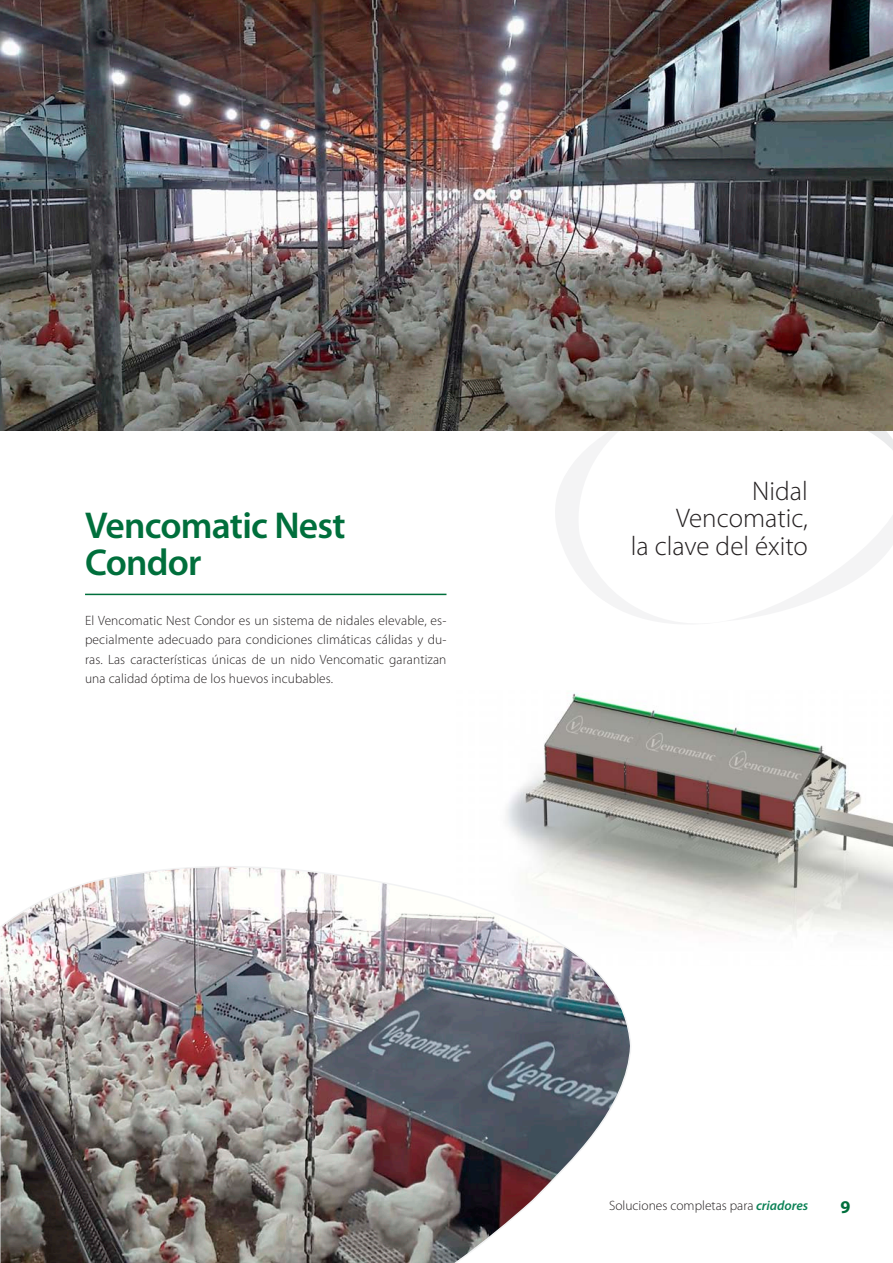
<style>
.page{position:relative;width:893px;height:1263px;background:#fff}
.page>*{position:absolute;margin:0;border:0;box-sizing:border-box;transform-origin:0 0}
.t1{font:600 37.5px "Myriad Pro";letter-spacing:-.02em;color:#006f3c}
.t2{font:300 27px "Myriad Pro";color:#231f20}
.t3{font:700 18px "Myriad Pro";color:#006f3c}
.t4{font:300 13.5px/19.5px "Myriad Pro";letter-spacing:.01em;color:#231f20;text-align:justify}
.s1{font-weight:600;font-style:italic;color:#0b8256}
</style>
<div class="page">
<svg style="left:555px;top:431px;width:338px;height:193px"></svg>
<img style="left:506px;top:693px;width:387px;height:239px">
<img style="left:0;top:0;width:893px;height:431px">
<img style="left:0;top:853px;width:632px;height:410px">
<hr style="left:85px;top:594px;width:361px;height:1px;background:#006f3c">
<p class="t1" style="left:85px;top:501px;width:262px">Vencomatic Nest</p>
<p class="t1" style="left:85px;top:539px;width:118px">Condor</p>
<p class="t4" style="left:85px;top:611px;width:363px">El Vencomatic Nest Condor es un sistema de nidales elevable, es&shy;pecialmente adecuado para condiciones climáticas cálidas y du&shy;ras. Las características únicas de un nido Vencomatic garantizan una calidad óptima de los huevos incubables.</p>
<p class="t2" style="left:752px;top:474px;width:57px">Nidal</p>
<p class="t2" style="left:676px;top:502px;width:133px">Vencomatic,</p>
<p class="t2" style="left:631px;top:529px;width:179px">la clave del éxito</p>
<p class="t4" style="left:609px;top:1196px;width:201px">Soluciones completas para <span class="s1">criadores</span></p>
<p class="t3" style="left:840px;top:1195px;width:11px">9</p>
</div>
